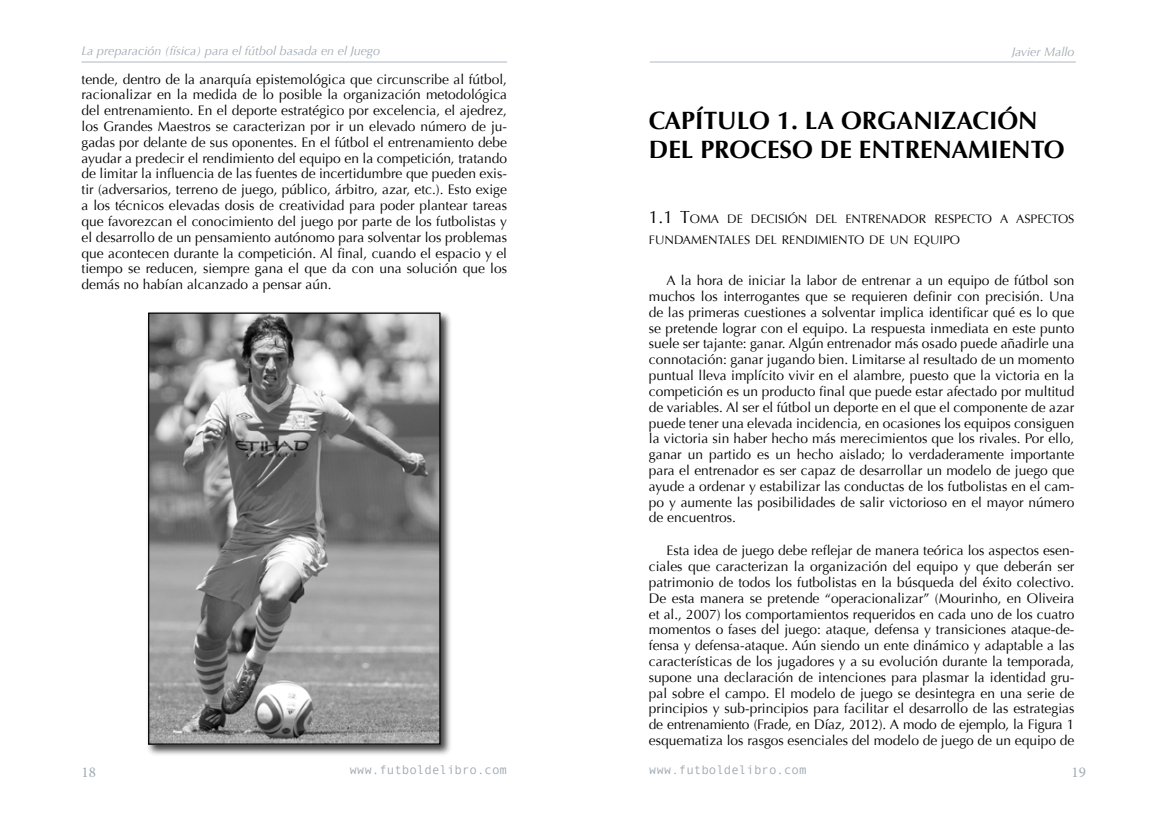
<style>
.page{position:relative;width:1156px;height:826px;background:#fff}
.page>*{position:absolute;margin:0;border:0;box-sizing:border-box;transform-origin:0 0}
.t1{font:700 25px "Optima";color:#000}
.t2{font:15px "Minion Pro";color:#a1abb2}
.t3{font:13.75px/15.8px "Optima";color:#000;text-align:justify}
.t4{font:italic 12.5px "Optima";color:#a1abb2}
.t5{font:12.5px "Andale Mono";color:#a1abb2}
.t6{font:12.25px/20.1px "Optima";color:#000}
.s1{font-size:17.5px}
</style>
<div class="page">
<hr style="left:81px;top:61px;width:426px;height:2px;background:#c1c7cc">
<hr style="left:649px;top:61px;width:426px;height:2px;background:#c1c7cc">
<div style="left:146px;top:311px;width:306px;height:445px;background:#000;opacity:.75"></div>
<img style="left:150px;top:314px;width:288px;height:428px">
<div style="left:148px;top:312px;width:292px;height:432px;border:1px solid #000"></div>
<p class="t4" style="left:81px;top:44px;width:300px">La preparación (física) para el fútbol basada en el Juego</p>
<p class="t4" style="left:1011px;top:45px;width:64px">Javier Mallo</p>
<p class="t3" style="left:81px;top:71px;width:427px">tende, dentro de la anarquía epistemológica que circunscribe al fútbol, racionalizar en la medida de lo posible la organización metodológica del entrenamiento. En el deporte estratégico por excelencia, el ajedrez, los Grandes Maestros se caracterizan por ir un elevado número de ju&shy;gadas por delante de sus oponentes. En el fútbol el entrenamiento debe ayudar a predecir el rendimiento del equipo en la competición, tratando de limitar la influencia de las fuentes de incertidumbre que pueden exis&shy;tir (adversarios, terreno de juego, público, árbitro, azar, etc.). Esto exige a los técnicos elevadas dosis de creatividad para poder plantear tareas que favorezcan el conocimiento del juego por parte de los futbolistas y el desarrollo de un pensamiento autónomo para solventar los problemas que acontecen durante la competición. Al final, cuando el espacio y el tiempo se reducen, siempre gana el que da con una solución que los demás no habían alcanzado a pensar aún.</p>
<p class="t1" style="left:648px;top:106px;width:72px">CAPÍTULO</p>
<p class="t1" style="left:777px;top:106px;width:82px">1. LA ORGANIZACIÓN</p>
<p class="t1" style="left:648px;top:135px;width:15px">DEL</p>
<p class="t1" style="left:700px;top:135px;width:31px">PROCESO</p>
<p class="t1" style="left:819px;top:135px;width:56px">DE ENTRENAMIENTO</p>
<p class="t6" style="left:648px;top:209px;width:427px"><span class="s1">1.1 T</span>OMA DE DECISIÓN DEL ENTRENADOR RESPECTO A ASPECTOS<br>FUNDAMENTALES DEL RENDIMIENTO DE UN EQUIPO</p>
<p class="t3" style="left:648px;top:273px;width:427px;text-indent:18px">A la hora de iniciar la labor de entrenar a un equipo de fútbol son muchos los interrogantes que se requieren definir con precisión. Una de las primeras cuestiones a solventar implica identificar qué es lo que se pretende lograr con el equipo. La respuesta inmediata en este punto suele ser tajante: ganar. Algún entrenador más osado puede añadirle una connotación: ganar jugando bien. Limitarse al resultado de un momento puntual lleva implícito vivir en el alambre, puesto que la victoria en la competición es un producto final que puede estar afectado por multitud de variables. Al ser el fútbol un deporte en el que el componente de azar puede tener una elevada incidencia, en ocasiones los equipos consiguen la victoria sin haber hecho más merecimientos que los rivales. Por ello, ganar un partido es un hecho aislado; lo verdaderamente importante para el entrenador es ser capaz de desarrollar un modelo de juego que ayude a ordenar y estabilizar las conductas de los futbolistas en el cam&shy;po y aumente las posibilidades de salir victorioso en el mayor número de encuentros.</p>
<p class="t3" style="left:648px;top:543px;width:427px;text-indent:18px">Esta idea de juego debe reflejar de manera teórica los aspectos esen&shy;ciales que caracterizan la organización del equipo y que deberán ser patrimonio de todos los futbolistas en la búsqueda del éxito colectivo.<br>De esta manera se pretende “operacionalizar” (Mourinho, en Oliveira et al., 2007) los comportamientos requeridos en cada uno de los cuatro momentos o fases del juego: ataque, defensa y transiciones ataque-de&shy;fensa y defensa-ataque. Aún siendo un ente dinámico y adaptable a las características de los jugadores y a su evolución durante la temporada, supone una declaración de intenciones para plasmar la identidad gru&shy;pal sobre el campo. El modelo de juego se desintegra en una serie de principios y sub-principios para facilitar el desarrollo de las estrategias de entrenamiento (Frade, en Díaz, 2012). A modo de ejemplo, la Figura 1 esquematiza los rasgos esenciales del modelo de juego de un equipo de</p>
<p class="t5" style="left:349px;top:762px;width:159px">www.futboldelibro.com</p>
<p class="t5" style="left:648px;top:762px;width:159px">www.futboldelibro.com</p>
<p class="t2" style="left:81px;top:761px;width:16px">18</p>
<p class="t2" style="left:1071px;top:761px;width:16px">19</p>
</div>
